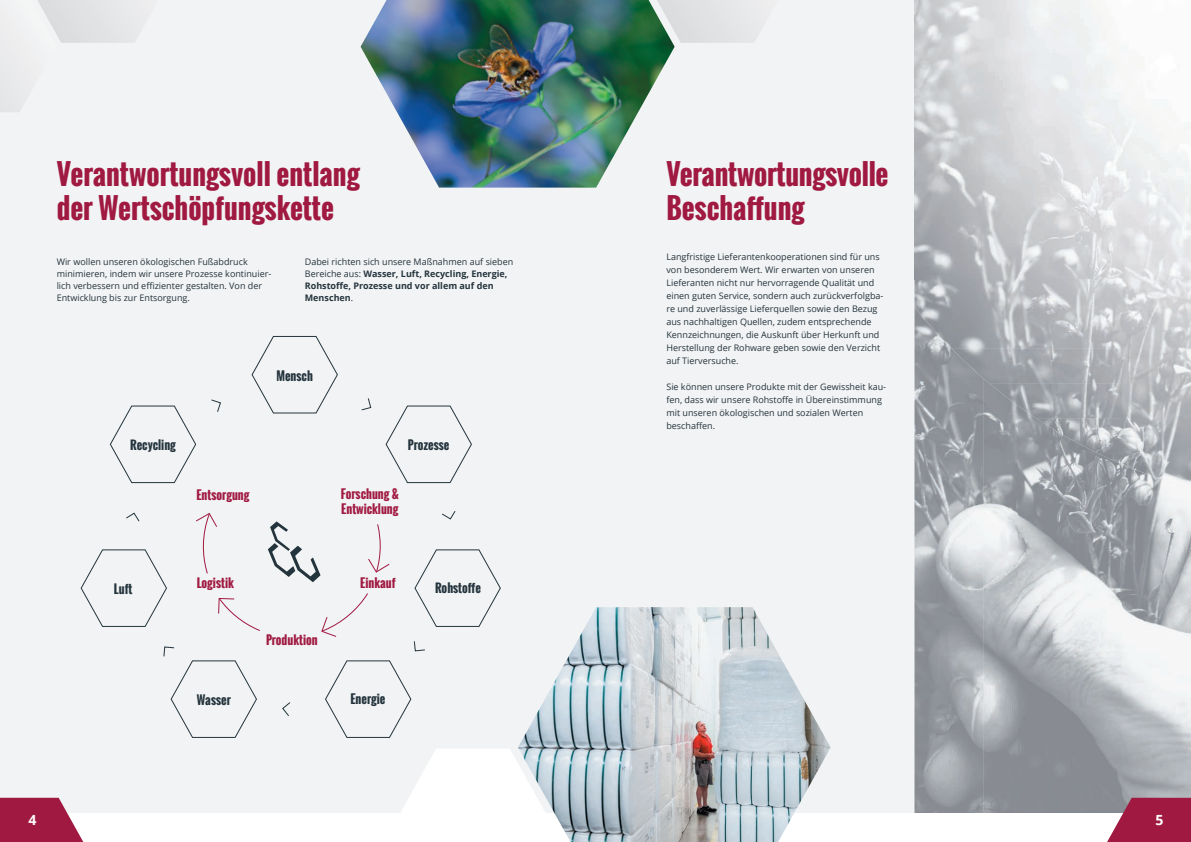
<style>
.page{position:relative;width:1191px;height:842px;background:#fff}
.page>*{position:absolute;margin:0;border:0;box-sizing:border-box;transform-origin:0 0}
.t1{font:700 28px/33.6px "Oswald";color:#a01941}
.t2{font:700 14px "Open Sans";color:#fff}
.t3{font:700 12px/14.4px "Oswald";color:#a01941}
.t4{font:700 12px "Oswald";color:#24343d}
.t5{font:9px/13px "Open Sans";color:#24343d}
.t6{font:700 9px/12px "Open Sans";color:#24343d}
.s1{font-weight:400}
</style>
<div class="page">
<div style="left:0;top:0;width:1191px;height:817px;background:#f2f3f4"></div>
<img style="left:914px;top:349px;width:34px;height:465px">
<img style="left:948px;top:349px;width:35px;height:465px">
<img style="left:983px;top:383px;width:35px;height:431px">
<img style="left:1018px;top:418px;width:34px;height:396px">
<img style="left:1052px;top:453px;width:69px;height:361px">
<img style="left:1121px;top:488px;width:70px;height:310px">
<div style="left:674px;top:0;width:83px;height:43px;background:#e2e3e5"></div>
<svg style="left:399px;top:749px;width:119px;height:65px"></svg>
<svg style="left:268px;top:521px;width:52px;height:61px"></svg>
<svg style="left:196px;top:513px;width:21px;height:61px"></svg>
<svg style="left:218px;top:598px;width:42px;height:33px"></svg>
<svg style="left:321px;top:593px;width:47px;height:44px"></svg>
<svg style="left:368px;top:524px;width:22px;height:49px"></svg>
<svg style="left:251px;top:335px;width:87px;height:79px"></svg>
<svg style="left:385px;top:405px;width:87px;height:79px"></svg>
<svg style="left:325px;top:660px;width:87px;height:78px"></svg>
<svg style="left:414px;top:549px;width:87px;height:78px"></svg>
<svg style="left:109px;top:405px;width:88px;height:79px"></svg>
<svg style="left:80px;top:549px;width:87px;height:78px"></svg>
<svg style="left:361px;top:398px;width:11px;height:13px"></svg>
<svg style="left:442px;top:511px;width:14px;height:9px"></svg>
<svg style="left:413px;top:641px;width:12px;height:11px"></svg>
<svg style="left:282px;top:702px;width:9px;height:14px"></svg>
<svg style="left:163px;top:646px;width:94px;height:92px"></svg>
<svg style="left:126px;top:512px;width:14px;height:10px"></svg>
<svg style="left:211px;top:399px;width:10px;height:13px"></svg>
<div style="left:0;top:814px;width:1191px;height:28px;background:#fff"></div>
<svg style="left:1099px;top:798px;width:92px;height:44px;background:#a83f5f"></svg>
<svg style="left:0;top:798px;width:91px;height:44px"></svg>
<img style="left:518px;top:607px;width:312px;height:235px">
<img style="left:360px;top:0;width:314px;height:188px">
<svg style="left:0;top:0;width:138px;height:112px"></svg>
<img style="left:914px;top:0;width:207px;height:349px">
<img style="left:1121px;top:0;width:70px;height:418px">
<img style="left:951px;top:348px;width:171px;height:35px">
<img style="left:989px;top:383px;width:133px;height:35px">
<img style="left:1036px;top:418px;width:155px;height:35px">
<img style="left:1097px;top:453px;width:94px;height:35px">
<h1 class="t1" style="left:57px;top:158px;width:305px">Verantwortungsvoll entlang der Wertschöpfungskette</h1>
<p class="t5" style="left:57px;top:256px;width:216px;line-height:12px">Wir wollen unseren ökologischen Fußabdruck minimieren, indem wir unsere Prozesse kontinuier&shy;lich verbessern und effizienter gestalten. Von der Entwicklung bis zur Entsorgung.</p>
<p class="t6" style="left:305px;top:256px;width:210px"><span class="s1">Dabei richten sich unsere Maßnahmen auf sieben Bereiche aus:</span> Wasser, Luft, Recycling, Energie, Rohstoffe, Prozesse und vor allem auf den Menschen<span class="s1">.</span></p>
<h3 class="t4" style="left:276px;top:366px;width:38px">Mensch</h3>
<h3 class="t4" style="left:130px;top:435px;width:47px">Recycling</h3>
<h3 class="t4" style="left:408px;top:436px;width:43px">Prozesse</h3>
<h3 class="t4" style="left:114px;top:580px;width:20px">Luft</h3>
<h3 class="t3" style="left:196px;top:487px;width:55px">Entsorgung</h3>
<h3 class="t3" style="left:341px;top:487px;width:59px">Forschung &amp;<br>Entwicklung</h3>
<h3 class="t3" style="left:197px;top:576px;width:39px">Logistik</h3>
<h3 class="t4" style="left:435px;top:579px;width:47px">Rohstoffe</h3>
<h3 class="t3" style="left:360px;top:576px;width:37px">Einkauf</h3>
<h3 class="t4" style="left:197px;top:691px;width:36px">Wasser</h3>
<h3 class="t3" style="left:266px;top:633px;width:53px">Produktion</h3>
<h3 class="t4" style="left:350px;top:690px;width:37px">Energie</h3>
<h1 class="t1" style="left:666px;top:158px;width:224px">Verantwortungsvolle<br>Beschaffung</h1>
<p class="t5" style="left:666px;top:250px;width:218px">Langfristige Lieferantenkooperationen sind für uns von besonderem Wert. Wir erwarten von unseren Lieferanten nicht nur hervorragende Qualität und einen guten Service, sondern auch zurückverfolgba&shy;re und zuverlässige Lieferquellen sowie den Bezug aus nachhaltigen Quellen, zudem entsprechende Kennzeichnungen, die Auskunft über Herkunft und Herstellung der Rohware geben sowie den Verzicht auf Tierversuche.</p>
<p class="t5" style="left:666px;top:380px;width:221px">Sie können unsere Produkte mit der Gewissheit kau&shy;fen, dass wir unsere Rohstoffe in Übereinstimmung mit unseren ökologischen und sozialen Werten beschaffen.</p>
<h2 class="t2" style="left:28px;top:810px;width:9px">4</h2>
<h2 class="t2" style="left:1155px;top:810px;width:9px">5</h2>
</div>
